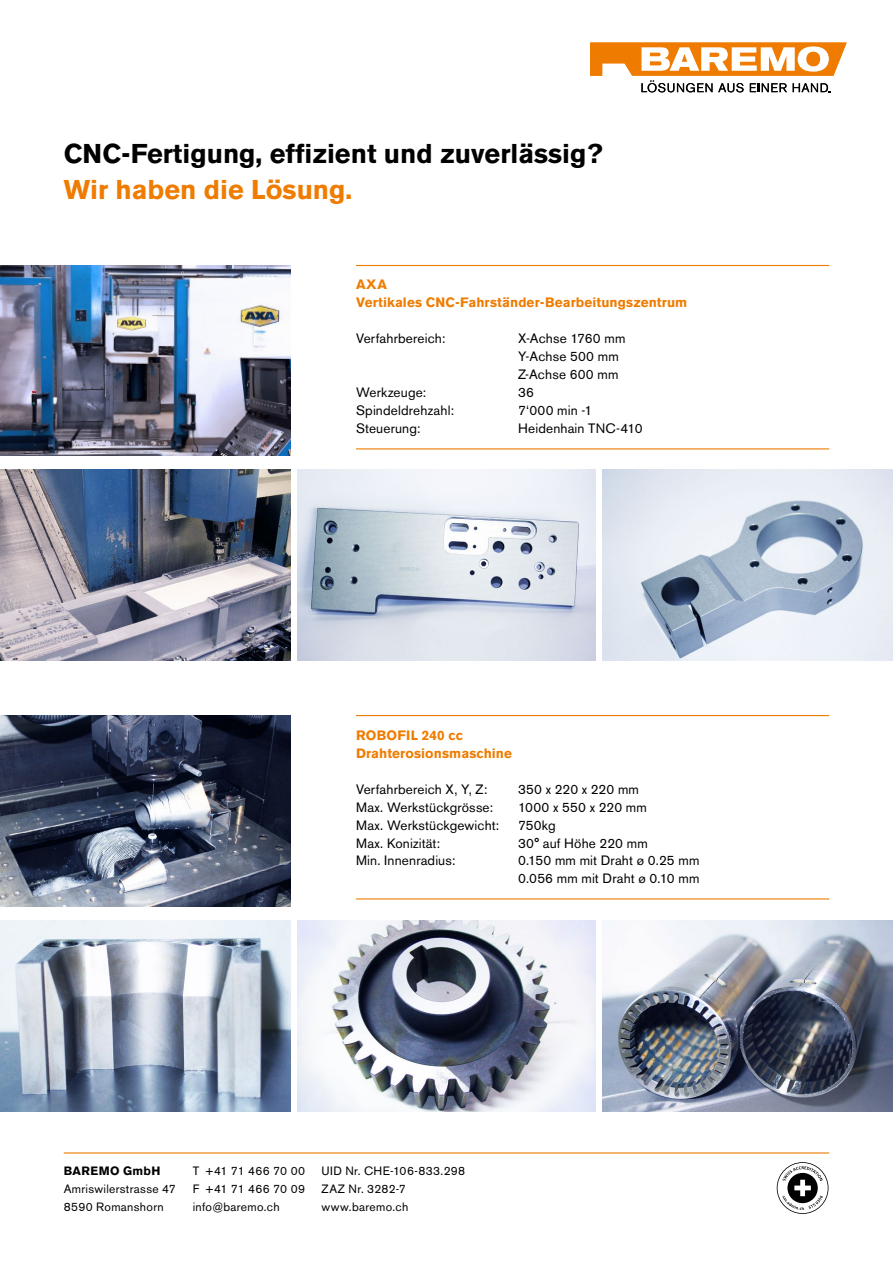
<style>
.page{position:relative;width:893px;height:1263px;background:#fff}
.page>*{position:absolute;margin:0;border:0;box-sizing:border-box;transform-origin:0 0}
.t1{font:700 27px "Akzidenz Grotesk BE";color:#000}
.t2{font:700 27px "Akzidenz Grotesk BE";color:#ef7c00}
.t3{font:13.5px/18px "Akzidenz Grotesk BE";letter-spacing:.01em;color:#000}
.t4{font:700 13.5px/18px "Akzidenz Grotesk BE";letter-spacing:.01em;color:#ef7c00}
.t5{font:12px/18px "Akzidenz Grotesk BE";letter-spacing:.03em;color:#000}
.t6{font:700 12px "Akzidenz Grotesk BE";letter-spacing:.035em;color:#000}
</style>
<div class="page">
<svg style="left:590px;top:43px;width:257px;height:49px"></svg>
<svg style="left:777px;top:1162px;width:51px;height:52px"></svg>
<hr style="left:64px;top:1152px;width:765px;height:1px;background:#ef7c00">
<hr style="left:356px;top:715px;width:473px;height:1px;background:#ef7c00">
<hr style="left:356px;top:898px;width:473px;height:1px;background:#ef7c00">
<img style="left:0;top:715px;width:291px;height:192px">
<hr style="left:356px;top:265px;width:473px;height:1px;background:#ef7c00">
<hr style="left:356px;top:448px;width:473px;height:1px;background:#ef7c00">
<img style="left:0;top:266px;width:291px;height:189px">
<img style="left:602px;top:920px;width:291px;height:192px">
<img style="left:602px;top:469px;width:291px;height:192px">
<img style="left:0;top:920px;width:291px;height:192px">
<img style="left:0;top:469px;width:291px;height:192px">
<img style="left:298px;top:920px;width:297px;height:192px">
<img style="left:298px;top:469px;width:297px;height:192px">
<h1 class="t1" style="left:64px;top:138px;width:540px">CNC-Fertigung, effizient und zuverlässig?</h1>
<h1 class="t2" style="left:64px;top:174px;width:290px">Wir haben die Lösung.</h1>
<p class="t4" style="left:356px;top:276px;width:333px">AXA<br>Vertikales CNC-Fahrständer-Bearbeitungszentrum</p>
<p class="t3" style="left:356px;top:330px;width:91px">Verfahrbereich:</p>
<p class="t3" style="left:518px;top:330px;width:109px">X-Achse 1760 mm<br>Y-Achse 500 mm<br>Z-Achse 600 mm</p>
<p class="t3" style="left:356px;top:384px;width:72px">Werkzeuge:</p>
<p class="t3" style="left:518px;top:384px;width:17px">36</p>
<p class="t3" style="left:356px;top:402px;width:99px">Spindeldrehzahl:</p>
<p class="t3" style="left:518px;top:402px;width:76px">7‘000 min -1</p>
<p class="t3" style="left:356px;top:420px;width:66px">Steuerung:</p>
<p class="t3" style="left:518px;top:420px;width:126px">Heidenhain TNC-410</p>
<p class="t4" style="left:356px;top:726px;width:157px">ROBOFIL 240 cc<br>Drahterosionsmaschine</p>
<p class="t3" style="left:356px;top:780px;width:133px">Verfahrbereich X, Y, Z:</p>
<p class="t3" style="left:518px;top:780px;width:122px">350 x 220 x 220 mm</p>
<p class="t3" style="left:356px;top:798px;width:139px">Max. Werkstückgrösse:</p>
<p class="t3" style="left:518px;top:798px;width:130px">1000 x 550 x 220 mm</p>
<p class="t3" style="left:356px;top:816px;width:145px">Max. Werkstückgewicht:</p>
<p class="t3" style="left:518px;top:816px;width:39px">750kg</p>
<p class="t3" style="left:356px;top:834px;width:86px">Max. Konizität:</p>
<p class="t3" style="left:518px;top:834px;width:131px">30° auf Höhe 220 mm</p>
<p class="t3" style="left:356px;top:852px;width:101px">Min. Innenradius:</p>
<p class="t3" style="left:518px;top:852px;width:183px">0.150 mm mit Draht ø 0.25 mm<br>0.056 mm mit Draht ø 0.10 mm</p>
<p class="t6" style="left:64px;top:1164px;width:98px">BAREMO GmbH</p>
<p class="t5" style="left:64px;top:1180px;width:114px">Amriswilerstrasse 47<br>8590 Romanshorn</p>
<p class="t5" style="left:193px;top:1162px;width:114px;text-align:justify">T +41 71 466 70 00<br>F +41 71 466 70 09 info@baremo.ch</p>
<p class="t5" style="left:321px;top:1162px;width:145px">UID Nr. CHE-106-833.298<br>ZAZ Nr. 3282-7 www.baremo.ch</p>
</div>
